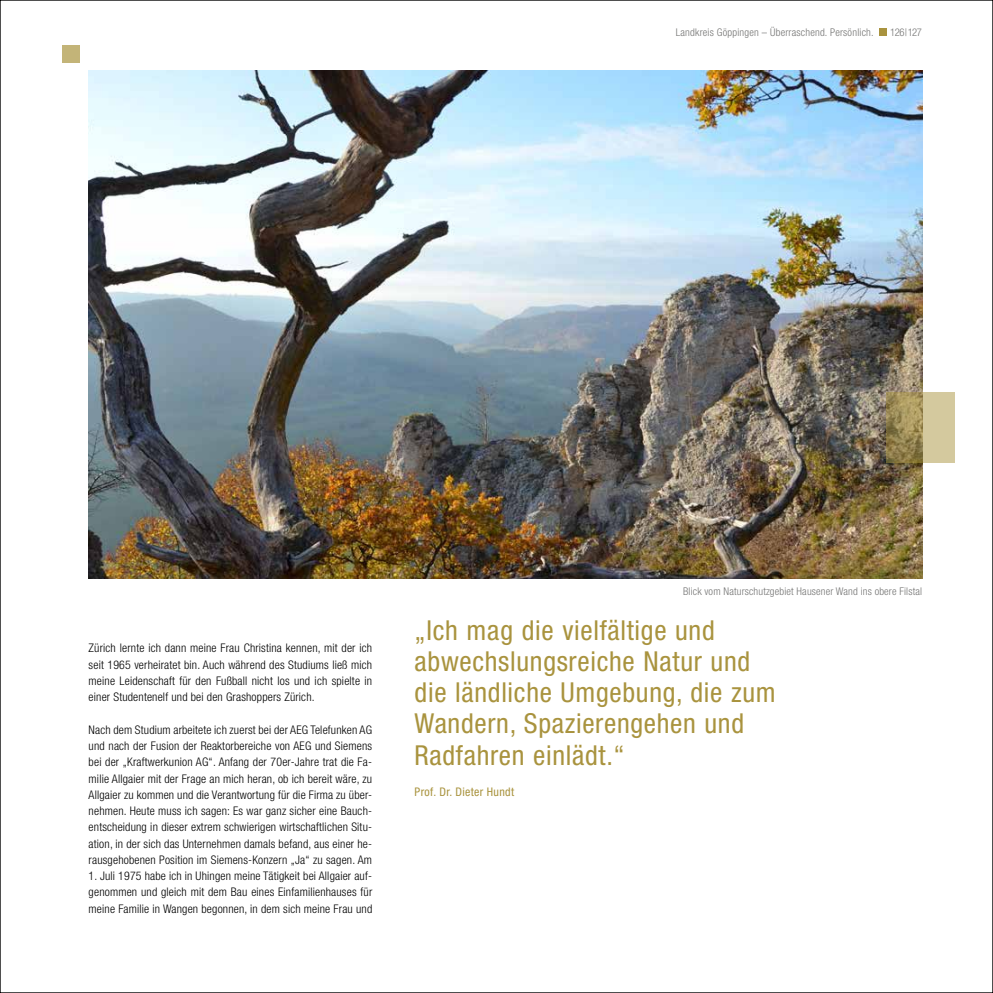
<style>
.page{position:relative;width:993px;height:993px;background:#fff}
.page>*{position:absolute;margin:0;border:0;box-sizing:border-box;transform-origin:0 0}
.t1{font:condensed 27.5px/31.2px "Helvetica Neue LT Std";letter-spacing:.025em;color:#a9933e}
.t2{font:300 condensed 11.88px/16.2px "Helvetica Neue LT Std";letter-spacing:.015em;color:#000;text-align:justify}
.t3{font:condensed 11.88px "Helvetica Neue LT Std";letter-spacing:.025em;color:#a9933e}
.t4{font:300 condensed 10.62px "Helvetica Neue LT Std";letter-spacing:.015em;color:#757574}
</style>
<div class="page">
<div style="left:878px;top:28px;width:8px;height:8px;background:#a9933e"></div>
<img style="left:89px;top:71px;width:832px;height:507px">
<div style="left:62px;top:45px;width:18px;height:17px;background:#c3b478"></div>
<svg style="left:885px;top:392px;width:69px;height:71px;background:#b2a474"></svg>
<p class="t4" style="left:675px;top:26px;width:199px">Landkreis Göppingen – Überraschend. Persönlich.</p>
<p class="t4" style="left:889px;top:26px;width:33px">126|127</p>
<p class="t2" style="left:89px;top:640px;width:285px">Zürich lernte ich dann meine Frau Christina kennen, mit der ich seit 1965 verheiratet bin. Auch während des Studiums ließ mich meine Leidenschaft für den Fußball nicht los und ich spielte in einer Studentenelf und bei den Grashoppers Zürich.</p>
<p class="t2" style="left:89px;top:721px;width:285px">Nach dem Studium arbeitete ich zuerst bei der AEG Telefunken AG und nach der Fusion der Reaktorbereiche von AEG und Siemens bei der „Kraftwerkunion AG“. Anfang der 70er-Jahre trat die Fa&shy;milie Allgaier mit der Frage an mich heran, ob ich bereit wäre, zu Allgaier zu kommen und die Verantwortung für die Firma zu über&shy;nehmen. Heute muss ich sagen: Es war ganz sicher eine Bauch&shy;entscheidung in dieser extrem schwierigen wirtschaftlichen Situ&shy;ation, in der sich das Unternehmen damals befand, aus einer he&shy;rausgehobenen Position im Siemens-Konzern „Ja“ zu sagen. Am</p>
<p class="t2" style="left:89px;top:867px;width:285px">1. Juli 1975 habe ich in Uhingen meine Tätigkeit bei Allgaier auf&shy;genommen und gleich mit dem Bau eines Einfamilienhauses für meine Familie in Wangen begonnen, in dem sich meine Frau und</p>
<p class="t4" style="left:683px;top:585px;width:240px">Blick vom Naturschutzgebiet Hausener Wand ins obere Filstal</p>
<p class="t1" style="left:414px;top:614px;width:362px">„Ich mag die vielfältige und abwechslungsreiche Natur und die ländliche Umgebung, die zum<br>Wandern, Spazierengehen und<br>Radfahren einlädt.“</p>
<p class="t3" style="left:414px;top:784px;width:101px">Prof. Dr. Dieter Hundt</p>
</div>
